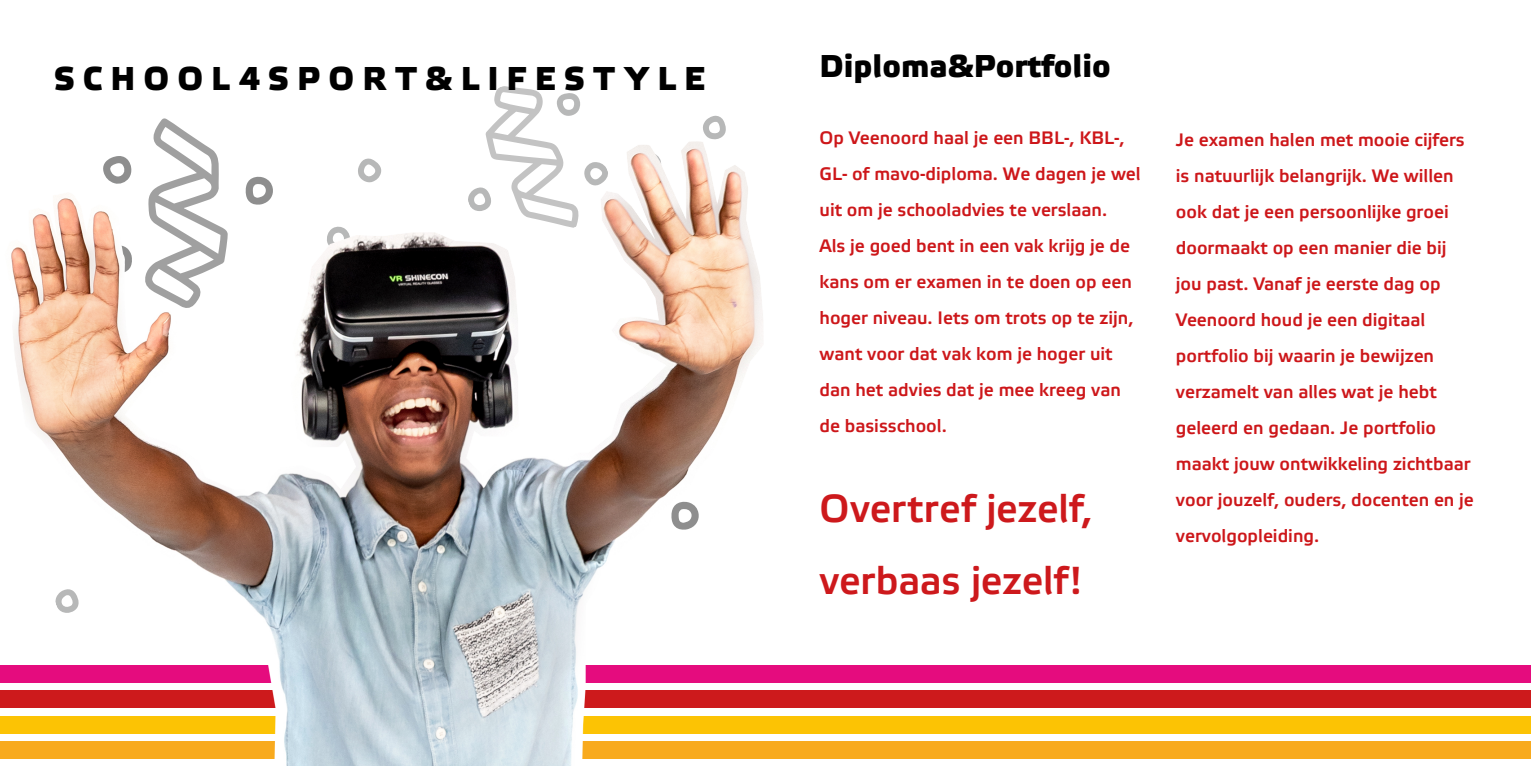
<style>
.page{position:relative;width:1531px;height:766px;background:#fff}
.page>*{position:absolute;margin:0;border:0;box-sizing:border-box;transform-origin:0 0}
.t1{font:39px/72px "Etelka Medium Pro";letter-spacing:-.005em;color:#cd191c}
.t2{font:700 33px "Etelka Medium Pro";letter-spacing:.255em;color:#000}
.t3{font:700 31.5px "Etelka Medium Pro";color:#000}
.t4{font:500 18px/36px "Etelka";color:#cd171a}
</style>
<div class="page">
<div style="left:0;top:664px;width:1531px;height:18px;background:#e50c7e"></div>
<div style="left:0;top:690px;width:1531px;height:18px;background:#cd1a1c"></div>
<div style="left:0;top:740px;width:1531px;height:18px;background:#f8aa1e"></div>
<div style="left:0;top:715px;width:1531px;height:18px;background:#fcc304"></div>
<img style="left:0;top:86px;width:799px;height:679px">
<h2 class="t2" style="left:54px;top:60px;width:652px">SCHOOL4SPORT&amp;LIFESTYLE</h2>
<h3 class="t3" style="left:819px;top:48px;width:293px">Diploma&amp;Portfolio</h3>
<p class="t4" style="left:819px;top:120px;width:323px">Op Veenoord haal je een BBL-, KBL-,<br>GL- of mavo-diploma. We dagen je wel uit om je schooladvies te verslaan.<br>Als je goed bent in een vak krijg je de kans om er examen in te doen op een hoger niveau. Iets om trots op te zijn, want voor dat vak kom je hoger uit dan het advies dat je mee kreeg van de basisschool.</p>
<h1 class="t1" style="left:819px;top:475px;width:274px">Overtref jezelf, verbaas jezelf!</h1>
<p class="t4" style="left:1176px;top:122px;width:299px">Je examen halen met mooie cijfers is natuurlijk belangrijk. We willen ook dat je een persoonlijke groei doormaakt op een manier die bij jou past. Vanaf je eerste dag op<br>Veenoord houd je een digitaal portfolio bij waarin je bewijzen verzamelt van alles wat je hebt geleerd en gedaan. Je portfolio maakt jouw ontwikkeling zichtbaar voor jouzelf, ouders, docenten en je vervolgopleiding.</p>
</div>
